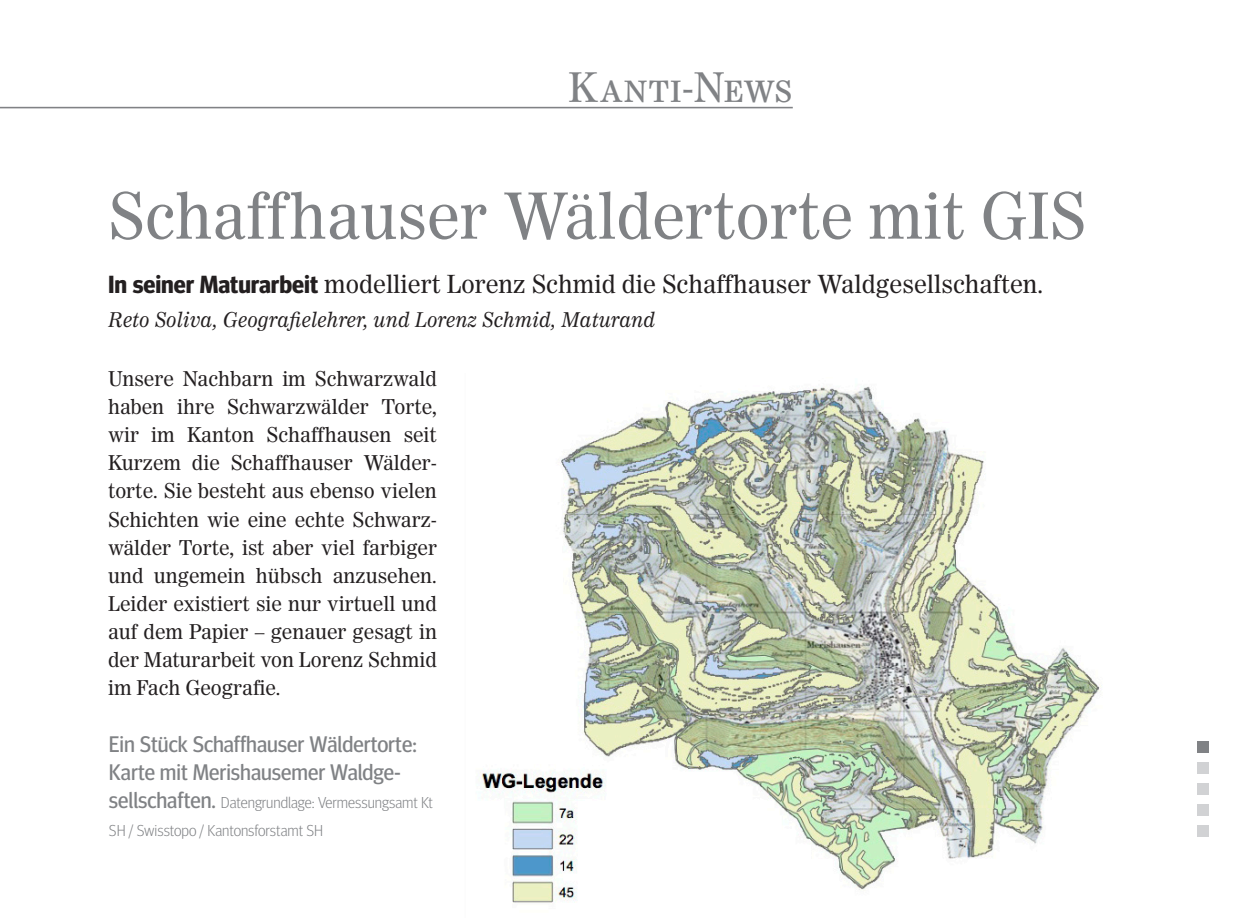
<style>
.page{position:relative;width:1257px;height:918px;background:#fff}
.page>*{position:absolute;margin:0;border:0;box-sizing:border-box;transform-origin:0 0}
.Titel_28pt_x04{font:63px "Worldwide";color:#808285}
.Rubrikentitel_Auftak{font:40.5px "Worldwide Small Caps";color:#808285}
.Lead_x06{font:24.75px "Worldwide";color:#231f20}
.Legende_x11{font:22.5px/28.1px "Meta Headline";color:#808285}
.GS_oE_x08{font:20.25px/28.1px "Worldwide";color:#231f20;text-align:justify}
.Lead_x06-2{font:italic 20.25px "Worldwide";color:#231f20}
.Legende_x11-2{font:300 15.75px/28.1px "Meta Headline";color:#808285}
.s1{font-family:"Meta Headline";font-weight:700}
.s2{font-weight:400;font-size:22.5px}
</style>
<div class="page">
<hr style="left:0;top:107px;width:793px;height:1px;background:#808285">
<img style="left:480px;top:386px;width:622px;height:517px">
<div style="left:1197px;top:742px;width:11px;height:11px;background:#808285"></div>
<div style="left:1197px;top:763px;width:11px;height:11px;background:#d1d2d4"></div>
<div style="left:1197px;top:784px;width:11px;height:11px;background:#d1d2d4"></div>
<div style="left:1197px;top:805px;width:11px;height:11px;background:#d1d2d4"></div>
<div style="left:1197px;top:826px;width:11px;height:11px;background:#d1d2d4"></div>
<p class="Rubrikentitel_Auftak" style="left:568px;top:64px;width:226px">Kanti-News</p>
<p class="Titel_28pt_x04" style="left:108px;top:179px;width:980px">Schaffhauser Wäldertorte mit GIS</p>
<p class="Lead_x06" style="left:108px;top:270px;width:937px"><span class="s1">In seiner Maturarbeit</span> modelliert Lorenz Schmid die Schaffhauser Waldgesellschaften.</p>
<p class="Lead_x06-2" style="left:108px;top:307px;width:549px">Reto Soliva, Geografielehrer, und Lorenz Schmid, Maturand</p>
<p class="GS_oE_x08" style="left:108px;top:364px;width:330px">Unsere Nachbarn im Schwarzwald haben ihre Schwarzwälder Torte, wir im Kanton Schaffhausen seit Kurzem die Schaffhauser Wälder&shy;torte. Sie besteht aus ebenso vielen Schichten wie eine echte Schwarz&shy;wälder Torte, ist aber viel farbiger und ungemein hübsch anzusehen.<br>Leider existiert sie nur virtuell und auf dem Papier – genauer gesagt in der Maturarbeit von Lorenz Schmid im Fach Geografie.</p>
<p class="Legende_x11" style="left:109px;top:729px;width:309px">Ein Stück Schaffhauser Wäldertorte:<br>Karte mit Merishausemer Waldge-</p>
<p class="Legende_x11-2" style="left:109px;top:788px;width:325px"><span class="s2">sellschaften.</span> Datengrundlage: Vermessungsamt Kt<br>SH / Swisstopo / Kantonsforstamt SH</p>
</div>
